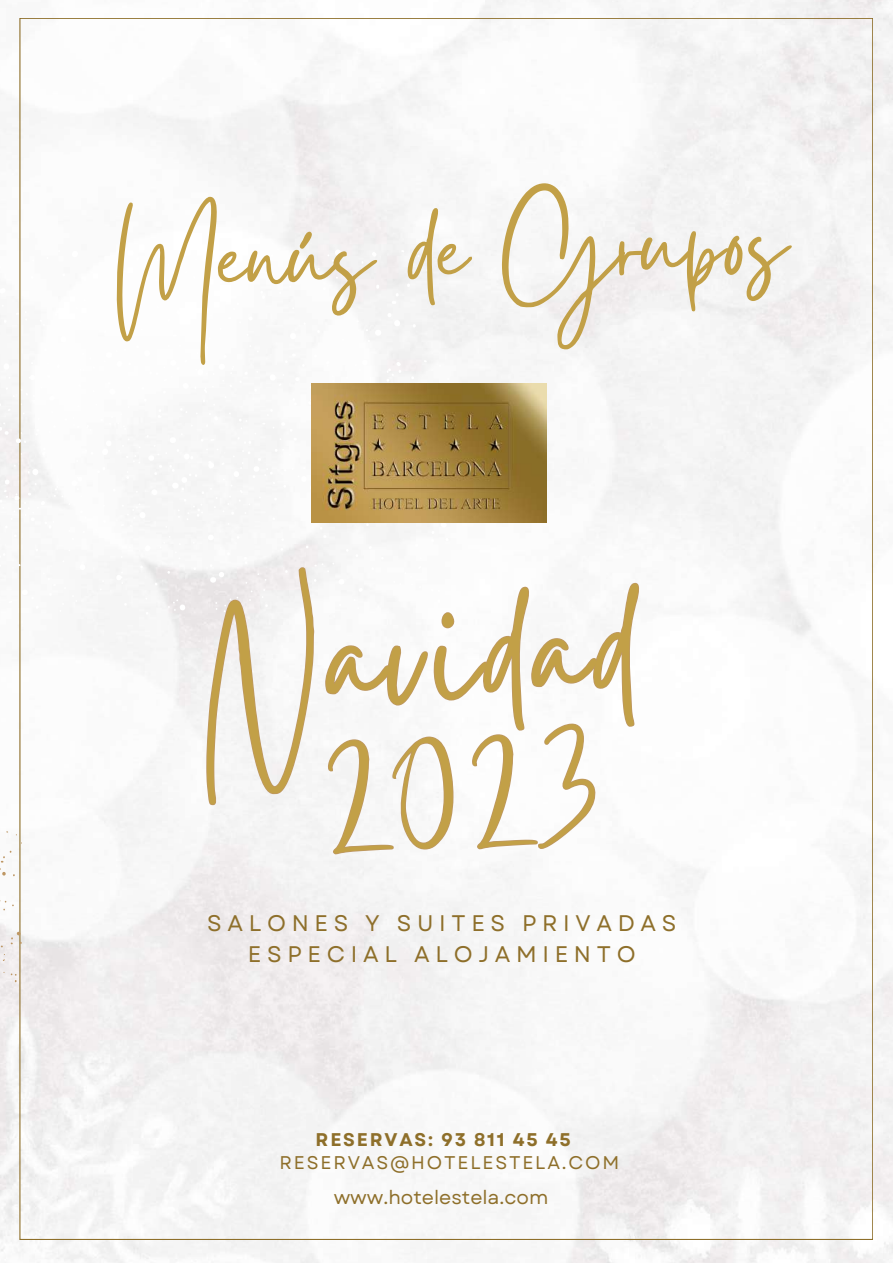
<style>
.page{position:relative;width:893px;height:1264px;background:#fff}
.page>*{position:absolute;margin:0;border:0;box-sizing:border-box;transform-origin:0 0}
.t1{font:197.85px "Gistesy";color:#c2a047}
.t2{font:168.3px "Gistesy";color:#c2a047}
.t3{font:135px "Gistesy";color:#c2a047}
.t4{font:22.5px/31.3px "Garet";letter-spacing:.25em;color:#8e6f2a;text-align:center}
.t5{font:19.05px "Garet";color:#8e6f2a}
.t6{font:18.3px "Garet";letter-spacing:.1em;color:#8e6f2a}
.t7{font:700 18.3px "Garet";letter-spacing:.1em;color:#8e6f2a}
</style>
<div class="page">
<img style="left:0;top:0;width:892px;height:1262px">
<svg style="left:0;top:249px;width:428px;height:110px"></svg>
<svg style="left:0;top:359px;width:449px;height:255px"></svg>
<img style="left:311px;top:383px;width:235px;height:140px">
<svg style="left:0;top:831px;width:22px;height:158px"></svg>
<svg style="left:199px;top:554px;width:446px;height:252px"></svg>
<svg style="left:326px;top:722px;width:270px;height:135px"></svg>
<h3 class="t3" style="left:111px;top:168px;width:674px;rotate:-2deg">Menús de Grupos</h3>
<h1 class="t1" style="left:202px;top:523px;width:432px;rotate:-2deg">Navidad</h1>
<h2 class="t2" style="left:313px;top:696px;width:281px;rotate:-2deg">2023</h2>
<p class="t4" style="left:207px;top:907px;width:470px">SALONES Y SUITES PRIVADAS<br>ESPECIAL ALOJAMIENTO</p>
<p class="t7" style="left:315px;top:1126px;width:257px">RESERVAS: 93 811 45 45</p>
<p class="t6" style="left:279px;top:1148px;width:341px">RESERVAS@HOTELESTELA.COM</p>
<p class="t5" style="left:333px;top:1183px;width:216px">www.hotelestela.com</p>
</div>
